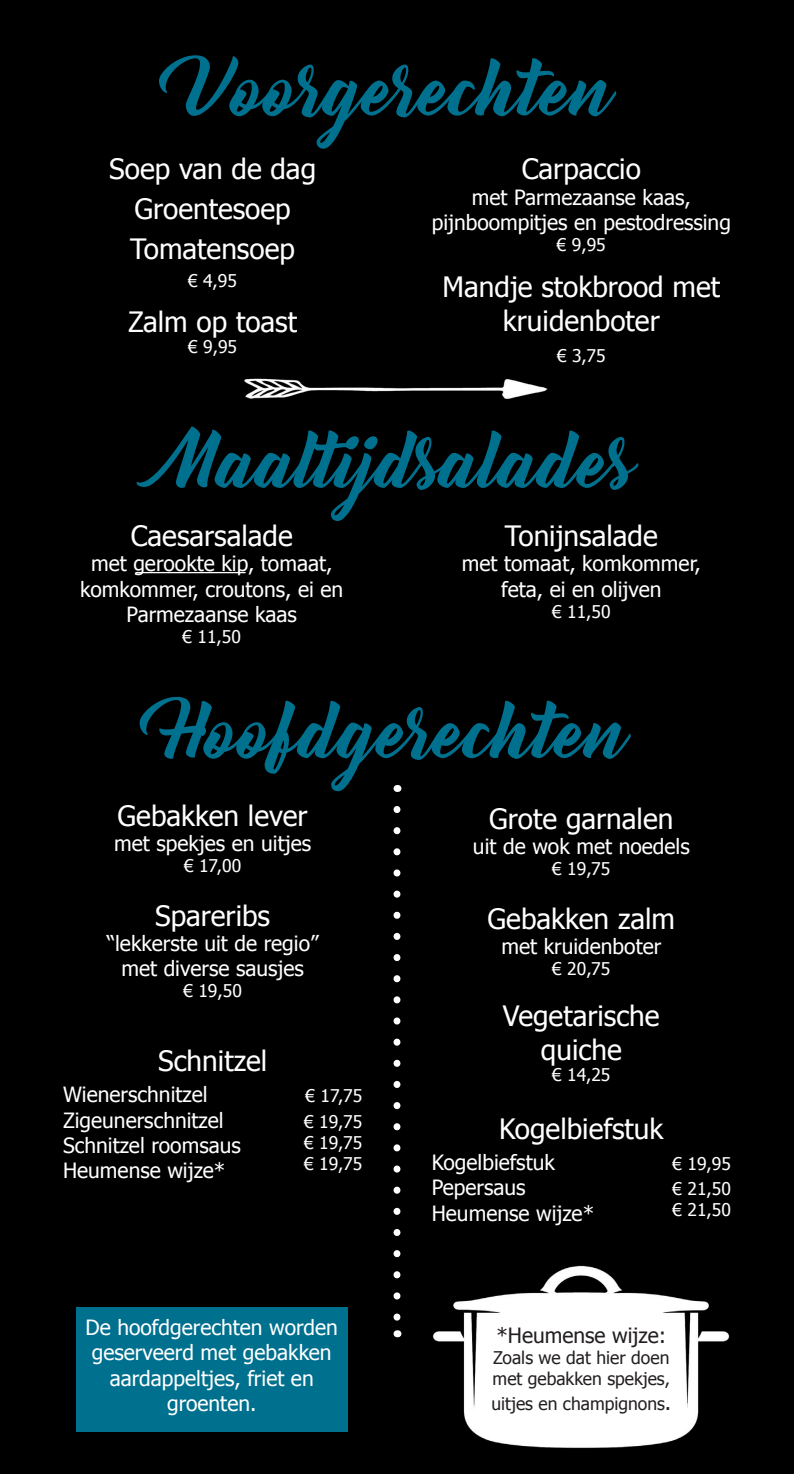
<style>
.page{position:relative;width:794px;height:1474px;background:#fff}
.page>*{position:absolute;margin:0;border:0;box-sizing:border-box;transform-origin:0 0}
.t1{font:70px "Bernadette";color:#00708f}
.t2{font:28px/39.7px "Tahoma";color:#fff;text-align:center}
.t3{font:21px/25.2px "Tahoma";color:#fff;text-align:center}
.t4{font:21px "Tahoma";color:#231f20}
.t5{font:17.5px/25.2px "Tahoma";color:#fff}
.t6{font:17.5px/21px "Tahoma";color:#231f20}
.s1{font-size:21px}
</style>
<div class="page">
<div style="left:0;top:0;width:794px;height:1473px;background:#000"></div>
<div style="left:76px;top:1307px;width:271px;height:124px;background:#00708f"></div>
<svg style="left:393px;top:809px;width:7px;height:512px"></svg>
<img style="left:244px;top:378px;width:304px;height:21px">
<img style="left:433px;top:1265px;width:297px;height:183px">
<hr style="left:135px;top:572px;width:111px;height:1px;background:#fff">
<h1 class="t1" style="left:180px;top:33px;width:436px">Voorgerechten</h1>
<h2 class="t2" style="left:522px;top:148px;width:121px">Carpaccio</h2>
<p class="t3" style="left:432px;top:183px;width:301px">met Parmezaanse kaas, pijnboompitjes en pestodressing</p>
<p class="t5" style="left:557px;top:231px;width:50px">€ 9,95</p>
<h2 class="t2" style="left:109px;top:148px;width:208px">Soep van de dag<br>Groentesoep<br>Tomatensoep</h2>
<p class="t5" style="left:188px;top:267px;width:50px">€ 4,95</p>
<h2 class="t2" style="left:442px;top:269px;width:279px;line-height:33.6px">Mandje stokbrood met kruidenboter</h2>
<p class="t5" style="left:557px;top:342px;width:50px">€ 3,75</p>
<h2 class="t2" style="left:128px;top:301px;width:170px">Zalm op toast</h2>
<p class="t5" style="left:188px;top:333px;width:50px">€ 9,95</p>
<h1 class="t1" style="left:158px;top:406px;width:480px">Maaltijdsalades</h1>
<h2 class="t2" style="left:131px;top:515px;width:164px">Caesarsalade</h2>
<p class="t3" style="left:80px;top:550px;width:264px">met gerookte kip, tomaat, komkommer, croutons, ei en<br>Parmezaanse kaas</p>
<p class="t5" style="left:182px;top:623px;width:60px">€ 11,50</p>
<h2 class="t2" style="left:505px;top:515px;width:154px">Tonijnsalade</h2>
<p class="t3" style="left:462px;top:550px;width:240px">met tomaat, komkommer, feta, ei en olijven</p>
<p class="t5" style="left:552px;top:597px;width:60px">€ 11,50</p>
<h1 class="t1" style="left:165px;top:676px;width:465px">Hoofdgerechten</h1>
<h2 class="t2" style="left:118px;top:794px;width:192px">Gebakken lever</h2>
<p class="t3" style="left:114px;top:829px;width:198px">met spekjes en uitjes</p>
<p class="t5" style="left:184px;top:852px;width:59px">€ 17,00</p>
<h2 class="t2" style="left:487px;top:897px;width:189px">Gebakken zalm</h2>
<p class="t3" style="left:501px;top:932px;width:161px">met kruidenboter</p>
<p class="t5" style="left:552px;top:955px;width:60px">€ 20,75</p>
<h2 class="t2" style="left:489px;top:797px;width:186px">Grote garnalen</h2>
<p class="t3" style="left:473px;top:832px;width:218px">uit de wok met noedels</p>
<p class="t5" style="left:552px;top:855px;width:60px">€ 19,75</p>
<h2 class="t2" style="left:155px;top:894px;width:116px">Spareribs</h2>
<p class="t3" style="left:107px;top:929px;width:213px">“lekkerste uit de regio” met diverse sausjes</p>
<p class="t5" style="left:183px;top:977px;width:60px">€ 19,50</p>
<h2 class="t2" style="left:158px;top:1039px;width:111px">Schnitzel</h2>
<p class="t3" style="left:63px;top:1081px;width:179px;text-align:left">Wienerschnitzel<br>Zigeunerschnitzel<br>Schnitzel roomsaus<br>Heumense wijze*</p>
<p class="t5" style="left:304px;top:1082px;width:60px">€ 17,75 € 19,75</p>
<p class="t5" style="left:304px;top:1130px;width:60px;line-height:21px">€ 19,75 € 19,75</p>
<p class="t3" style="left:85px;top:1313px;width:254px">De hoofdgerechten worden geserveerd met gebakken aardappeltjes, friet en groenten.</p>
<h2 class="t2" style="left:503px;top:997px;width:158px;line-height:33.6px">Vegetarische quiche</h2>
<p class="t5" style="left:552px;top:1060px;width:60px">€ 14,25</p>
<h2 class="t2" style="left:499px;top:1107px;width:166px">Kogelbiefstuk</h2>
<p class="t3" style="left:432px;top:1148px;width:164px;text-align:left">Kogelbiefstuk<br>Pepersaus<br>Heumense wijze*</p>
<p class="t5" style="left:672px;top:1150px;width:60px">€ 19,95 € 21,50</p>
<p class="t5" style="left:672px;top:1196px;width:60px">€ 21,50</p>
<p class="t4" style="left:496px;top:1321px;width:171px">*Heumense wijze:</p>
<p class="t6" style="left:492px;top:1346px;width:179px">Zoals we dat hier doen met gebakken spekjes,</p>
<p class="t6" style="left:491px;top:1392px;width:181px">uitjes en champignons<span class="s1">.</span></p>
</div>
